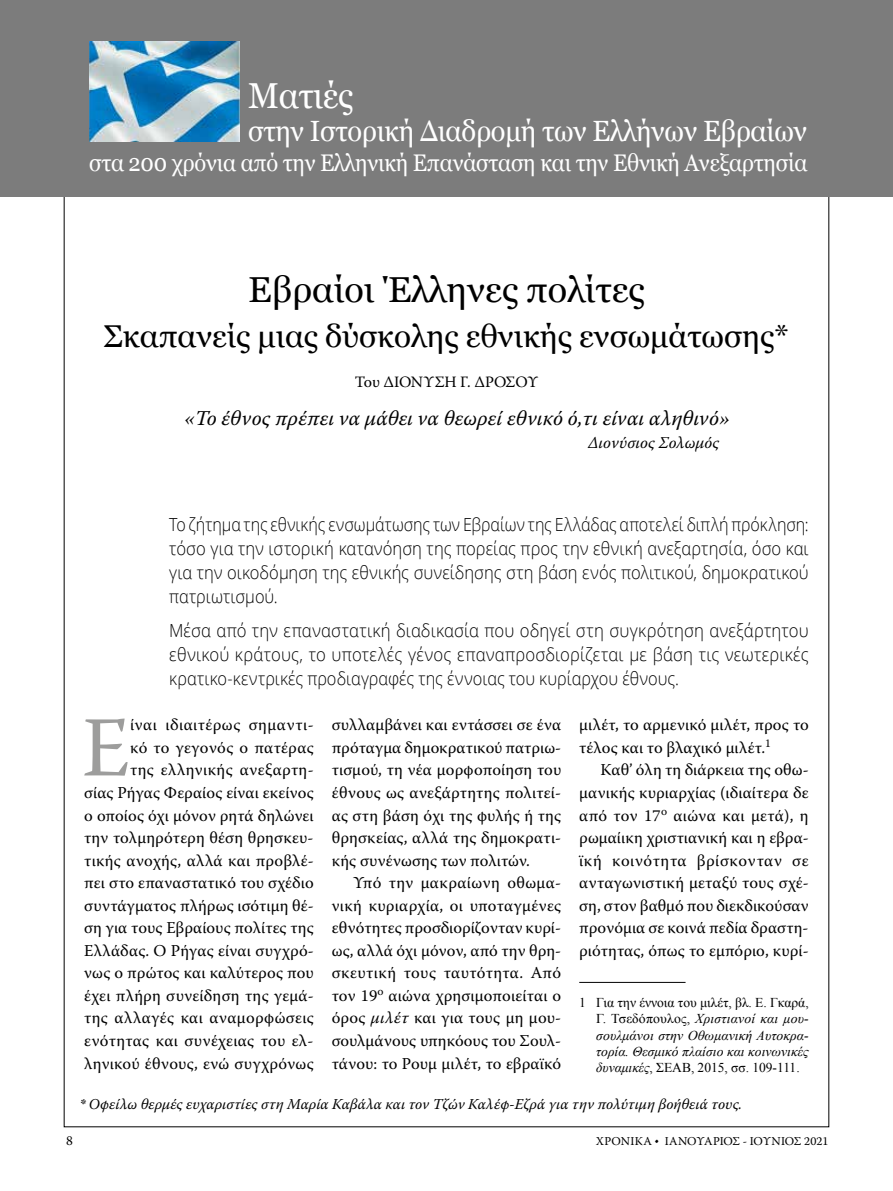
<style>
.page{position:relative;width:893px;height:1191px;background:#fff}
.page>*{position:absolute;margin:0;border:0;box-sizing:border-box;transform-origin:0 0}
.t1{font:84.9px "Warnock Pro";color:#9d9d9c}
.t2{font:36px "Georgia";color:#000}
.t3{font:36px "Georgia";letter-spacing:-.01em;color:#fff;scale:.93 1}
.t4{font:31.5px "Georgia";color:#000}
.t5{font:29.25px "Georgia";letter-spacing:-.01em;color:#fff;scale:.93 1}
.t6{font:24px "Georgia";letter-spacing:-.01em;color:#fff;scale:.91 1}
.t7{font:italic 21px "Warnock Pro";color:#000}
.t8{font:300 18px/24px "Open Sans";letter-spacing:.005em;color:#000;text-align:justify;scale:.89 1}
.t9{font:300 18px/24px "Open Sans";letter-spacing:.005em;color:#000;text-align:justify;scale:.93 1}
.t10{font:16.5px/22.5px "Warnock Pro";letter-spacing:.01em;color:#000;text-align:justify}
.t11{font:italic 16.5px "Warnock Pro";color:#000}
.t12{font:15.75px "Warnock Pro";letter-spacing:-.005em;color:#000}
.t13{font:italic 15px "Warnock Pro";color:#000}
.t14{font:italic 13.5px/16.2px "Times New Roman";color:#000;text-align:justify}
.t15{font:13.5px "Warnock Pro";color:#000}
.t16{font:12px "Warnock Pro";color:#000}
.s1{font-style:normal}
.s2{font-weight:700}
.s3{font-style:italic}
</style>
<div class="page">
<hr style="left:579px;top:982px;width:107px;height:1px;background:#000">
<div style="left:0;top:0;width:893px;height:197px;background:#7c7c7c"></div>
<img style="left:89px;top:41px;width:151px;height:100px">
<h2 class="t3" style="left:248px;top:70px;width:114px">Ματιές</h2>
<h3 class="t5" style="left:248px;top:110px;width:603px">στην Ιστορική Διαδρομή των Ελλήνων Εβραίων</h3>
<h3 class="t6" style="left:89px;top:145px;width:791px">στα 200 χρόνια από την Ελληνική Επανάσταση και την Εθνική Ανεξαρτησία</h3>
<h2 class="t2" style="left:248px;top:263px;width:398px">Εβραίοι Έλληνες πολίτες</h2>
<h3 class="t4" style="left:104px;top:313px;width:687px">Σκαπανείς μιας δύσκολης εθνικής ενσωμάτωσης*</h3>
<p class="t12" style="left:355px;top:372px;width:185px">Του ΔΙΟΝΥΣΗ Γ. ΔΡΟΣΟΥ</p>
<p class="t7" style="left:184px;top:406px;width:547px">«Το έθνος πρέπει να μάθει να θεωρεί εθνικό ό,τι είναι αληθινό»</p>
<p class="t11" style="left:588px;top:433px;width:133px">Διονύσιος Σολωμός</p>
<p class="t8" style="left:169px;top:512px;width:720px">Το ζήτημα της εθνικής ενσωμάτωσης των Εβραίων της Ελλάδας αποτελεί διπλή πρόκληση: τόσο για την ιστορική κατανόηση της πορείας προς την εθνική ανεξαρτησία, όσο και για την οικοδόμηση της εθνικής συνείδησης στη βάση ενός πολιτικού, δημοκρατικού πατριωτισμού.</p>
<p class="t9" style="left:169px;top:617px;width:689px">Μέσα από την επαναστατική διαδικασία που οδηγεί στη συγκρότηση ανεξάρτητου εθνικού κράτους, το υποτελές γένος επαναπροσδιορίζεται με βάση τις νεωτερικές κρατικο-κεντρικές προδιαγραφές της έννοιας του κυρίαρχου έθνους.</p>
<h1 class="t1" style="left:82px;top:696px;width:49px">Ε</h1>
<p class="t10" style="left:84px;top:713px;width:231px;text-align:right">ίναι ιδιαιτέρως σημαντι-<br>κό το γεγονός ο πατέρας<br>της ελληνικής ανεξαρτη-<br>σίας Ρήγας Φεραίος είναι εκείνος ο οποίος όχι μόνον ρητά δηλώνει την τολμηρότερη θέση θρησκευ&shy;τικής ανοχής, αλλά και προβλέ&shy;πει στο επαναστατικό του σχέδιο συντάγματος πλήρως ισότιμη θέ&shy;ση για τους Εβραίους πολίτες της<br>Ελλάδας. Ο Ρήγας είναι συγχρό&shy;νως ο πρώτος και καλύτερος που έχει πλήρη συνείδηση της γεμά&shy;της αλλαγές και αναμορφώσεις ενότητας και συνέχειας του ελ&shy;ληνικού έθνους, ενώ συγχρόνως</p>
<p class="t10" style="left:332px;top:713px;width:231px">συλλαμβάνει και εντάσσει σε ένα πρόταγμα δημοκρατικού πατριω&shy;τισμού, τη νέα μορφοποίηση του έθνους ως ανεξάρτητης πολιτεί&shy;ας στη βάση όχι της φυλής ή της θρησκείας, αλλά της δημοκρατι&shy;κής συνένωσης των πολιτών.</p>
<p class="t10" style="left:579px;top:713px;width:231px">μιλέτ, το αρμενικό μιλέτ, προς το τέλος και το βλαχικό μιλέτ.<sup>1</sup></p>
<p class="t10" style="left:579px;top:758px;width:231px;text-indent:21px">Καθ’ όλη τη διάρκεια της οθω&shy;μανικής κυριαρχίας (ιδιαίτερα δε από τον 17<sup>ο</sup> αιώνα και μετά), η ρωμαίικη χριστιανική και η εβρα&shy;ϊκή κοινότητα βρίσκονταν σε ανταγωνιστική μεταξύ τους σχέ&shy;ση, στον βαθμό που διεκδικούσαν προνόμια σε κοινά πεδία δραστη&shy;ριότητας, όπως το εμπόριο, κυρί-</p>
<p class="t14" style="left:596px;top:994px;width:214px;text-indent:-17px"><span class="s1">1 Για την έννοια του μιλέτ, βλ. Ε. Γκαρά, Γ. Τσεδόπουλος,</span> Χριστιανοί και μου&shy;σουλμάνοι στην Οθωμανική Αυτοκρα&shy;τορία. Θεσμικό πλαίσιο και κοινωνικές δυναμικές<span class="s1">, ΣΕΑΒ, 2015, σσ. 109-111.</span></p>
<p class="t13" style="left:80px;top:1094px;width:664px"><span class="s2">*</span> Οφείλω θερμές ευχαριστίες στη Μαρία Καβάλα και τον Τζών Καλέφ-Εζρά για την πολύτιμη βοήθειά τους.</p>
<p class="t10" style="left:332px;top:871px;width:231px;text-indent:21px">Υπό την μακραίωνη οθωμα&shy;νική κυριαρχία, οι υποταγμένες εθνότητες προσδιορίζονταν κυρί&shy;ως, αλλά όχι μόνον, από την θρη&shy;σκευτική τους ταυτότητα. Από τον 19<sup>ο</sup> αιώνα χρησιμοποιείται ο όρος <span class="s3">μιλέτ</span> και για τους μη μου&shy;σουλμάνους υπηκόους του Σουλ&shy;τάνου: το Ρουμ μιλέτ, το εβραϊκό</p>
<p class="t15" style="left:66px;top:1132px;width:8px">8</p>
<p class="t16" style="left:596px;top:1133px;width:234px">ΧΡΟΝΙΚΑ • ΙΑΝΟΥΑΡΙΟΣ - ΙΟΥΝΙΟΣ 2021</p>
</div>
